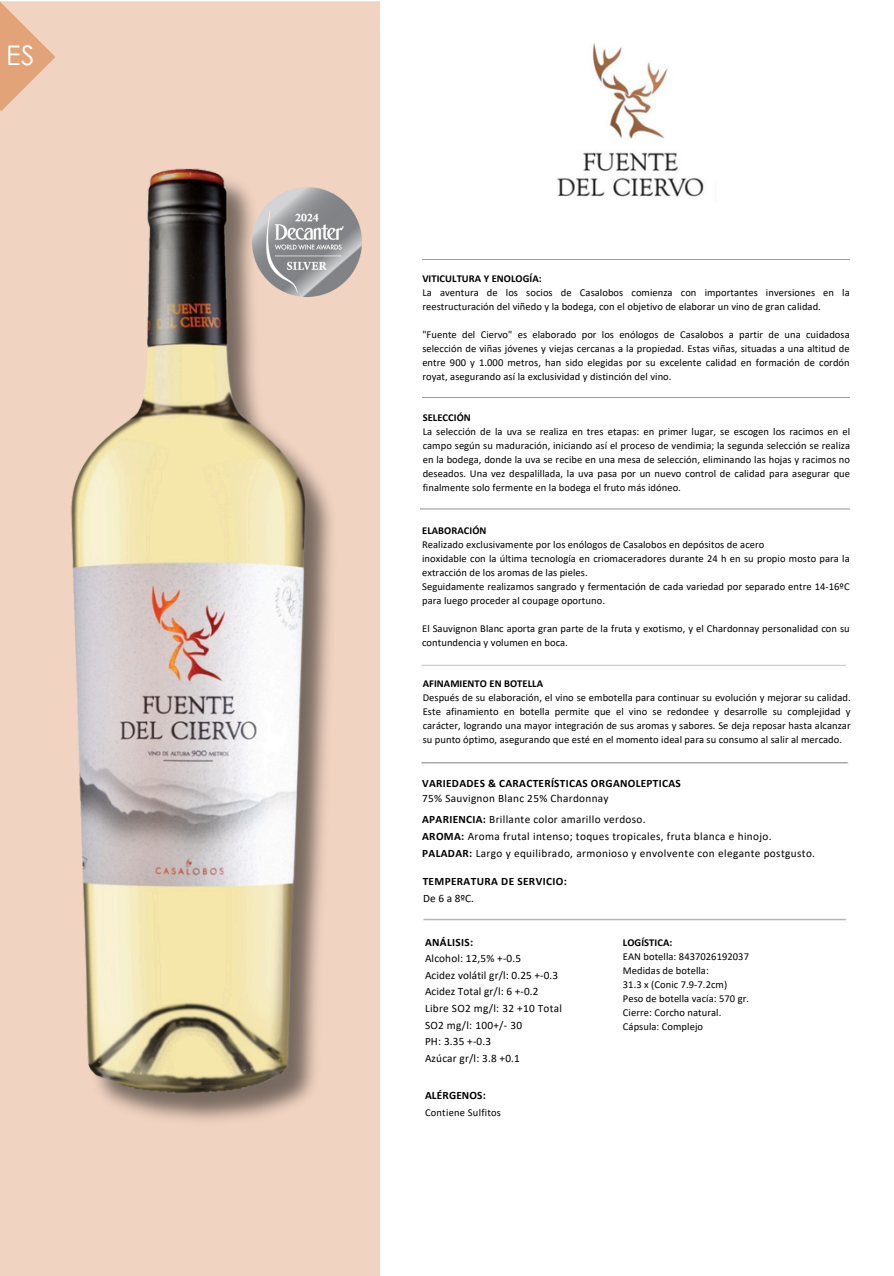
<style>
.page{position:relative;width:894px;height:1276px;background:#fff}
.page>*{position:absolute;margin:0;border:0;box-sizing:border-box;transform-origin:0 0}
.t1{font:27px "Century Gothic";color:#fff}
.t2{font:11.25px "Calibri";letter-spacing:.03em;color:#000}
.t3{font:700 11.25px "Calibri";letter-spacing:.03em;color:#000}
.t4{font:11.25px "Calibri";letter-spacing:.01em;color:#000}
.t5{font:10.5px/14.1px "Calibri";letter-spacing:.005em;color:#000}
.t6{font:700 10.5px "Calibri";letter-spacing:.005em;color:#000}
.s1{font-weight:700}
</style>
<div class="page">
<img style="left:557px;top:43px;width:147px;height:154px">
<img style="left:3px;top:75px;width:423px;height:1126px">
<img style="left:423px;top:1179px;width:3px;height:10px">
<img style="left:252px;top:188px;width:109px;height:109px">
<svg style="left:0;top:1px;width:56px;height:110px;background:#eabb9c"></svg>
<hr style="left:422px;top:259px;width:427px;height:1px;background:#9d9d9c">
<hr style="left:422px;top:397px;width:427px;height:1px;background:#9d9d9c">
<p class="t1" style="left:6px;top:35px;width:29px">ES</p>
<p class="t6" style="left:422px;top:274px;width:121px">VITICULTURA Y ENOLOGÍA:</p>
<p class="t5" style="left:422px;top:286px;width:429px">La aventura de los socios de Casalobos comienza con importantes inversiones en la reestructuración del viñedo y la bodega, con el objetivo de elaborar un vino de gran calidad.</p>
<p class="t5" style="left:422px;top:328px;width:429px;text-align:justify">"Fuente del Ciervo" es elaborado por los enólogos de Casalobos a partir de una cuidadosa selección de viñas jóvenes y viejas cercanas a la propiedad. Estas viñas, situadas a una altitud de entre 900 y 1.000 metros, han sido elegidas por su excelente calidad en formación de cordón royat, asegurando así la exclusividad y distinción del vino.</p>
<p class="t6" style="left:422px;top:413px;width:50px">SELECCIÓN</p>
<p class="t5" style="left:422px;top:425px;width:429px;text-align:justify">La selección de la uva se realiza en tres etapas: en primer lugar, se escogen los racimos en el campo según su maduración, iniciando así el proceso de vendimia; la segunda selección se realiza en la bodega, donde la uva se recibe en una mesa de selección, eliminando las hojas y racimos no deseados. Una vez despalillada, la uva pasa por un nuevo control de calidad para asegurar que finalmente solo fermente en la bodega el fruto más idóneo.</p>
<p class="t6" style="left:422px;top:526px;width:66px">ELABORACIÓN</p>
<h2 class="t5" style="left:422px;top:538px;width:343px">Realizado exclusivamente por los enólogos de Casalobos en depósitos de acero</h2>
<p class="t5" style="left:422px;top:552px;width:429px">inoxidable con la última tecnología en criomaceradores durante 24 h en su propio mosto para la extracción de los aromas de las pieles.</p>
<p class="t5" style="left:422px;top:580px;width:429px">Seguidamente realizamos sangrado y fermentación de cada variedad por separado entre 14-16ºC para luego proceder al coupage oportuno.</p>
<p class="t5" style="left:422px;top:622px;width:429px">El Sauvignon Blanc aporta gran parte de la fruta y exotismo, y el Chardonnay personalidad con su contundencia y volumen en boca.</p>
<p class="t6" style="left:422px;top:679px;width:122px">AFINAMIENTO EN BOTELLA</p>
<p class="t5" style="left:422px;top:691px;width:429px;text-align:justify">Después de su elaboración, el vino se embotella para continuar su evolución y mejorar su calidad.<br>Este afinamiento en botella permite que el vino se redondee y desarrolle su complejidad y carácter, logrando una mayor integración de sus aromas y sabores. Se deja reposar hasta alcanzar su punto óptimo, asegurando que esté en el momento ideal para su consumo al salir al mercado.</p>
<p class="t3" style="left:422px;top:778px;width:260px">VARIEDADES &amp; CARACTERÍSTICAS ORGANOLEPTICAS</p>
<p class="t2" style="left:422px;top:793px;width:188px">75% Sauvignon Blanc 25% Chardonnay</p>
<p class="t2" style="left:422px;top:814px;width:225px"><span class="s1">APARIENCIA:</span> Brillante color amarillo verdoso.</p>
<p class="t2" style="left:422px;top:831px;width:351px"><span class="s1">AROMA:</span> Aroma frutal intenso; toques tropicales, fruta blanca e hinojo.</p>
<p class="t2" style="left:422px;top:848px;width:394px"><span class="s1">PALADAR:</span> Largo y equilibrado, armonioso y envolvente con elegante postgusto.</p>
<p class="t3" style="left:422px;top:876px;width:145px">TEMPERATURA DE SERVICIO:</p>
<p class="t2" style="left:423px;top:893px;width:52px">De 6 a 8ºC.</p>
<p class="t3" style="left:425px;top:937px;width:50px">ANÁLISIS:</p>
<p class="t4" style="left:425px;top:954px;width:98px">Alcohol: 12,5% +-0.5</p>
<p class="t4" style="left:425px;top:970px;width:135px">Acidez volátil gr/l: 0.25 +-0.3</p>
<p class="t4" style="left:425px;top:987px;width:115px">Acidez Total gr/l: 6 +-0.2</p>
<p class="t2" style="left:425px;top:1003px;width:139px">Libre SO2 mg/l: 32 +10 Total</p>
<p class="t2" style="left:425px;top:1020px;width:99px">SO2 mg/l: 100+/- 30</p>
<p class="t2" style="left:425px;top:1037px;width:68px">PH: 3.35 +-0.3</p>
<p class="t2" style="left:425px;top:1053px;width:96px">Azúcar gr/l: 3.8 +0.1</p>
<p class="t3" style="left:425px;top:1090px;width:62px">ALÉRGENOS:</p>
<p class="t5" style="left:425px;top:1106px;width:77px">Contiene Sulfitos</p>
<p class="t6" style="left:622px;top:938px;width:51px">LOGÍSTICA:</p>
<p class="t5" style="left:622px;top:950px;width:128px">EAN botella: 8437026192037</p>
<p class="t5" style="left:622px;top:964px;width:87px">Medidas de botella:</p>
<p class="t5" style="left:622px;top:978px;width:106px">31.3 x (Conic 7.9-7.2cm)</p>
<p class="t5" style="left:622px;top:992px;width:128px">Peso de botella vacía: 570 gr.</p>
<p class="t5" style="left:622px;top:1006px;width:100px">Cierre: Corcho natural.</p>
<p class="t5" style="left:622px;top:1020px;width:82px">Cápsula: Complejo</p>
</div>
